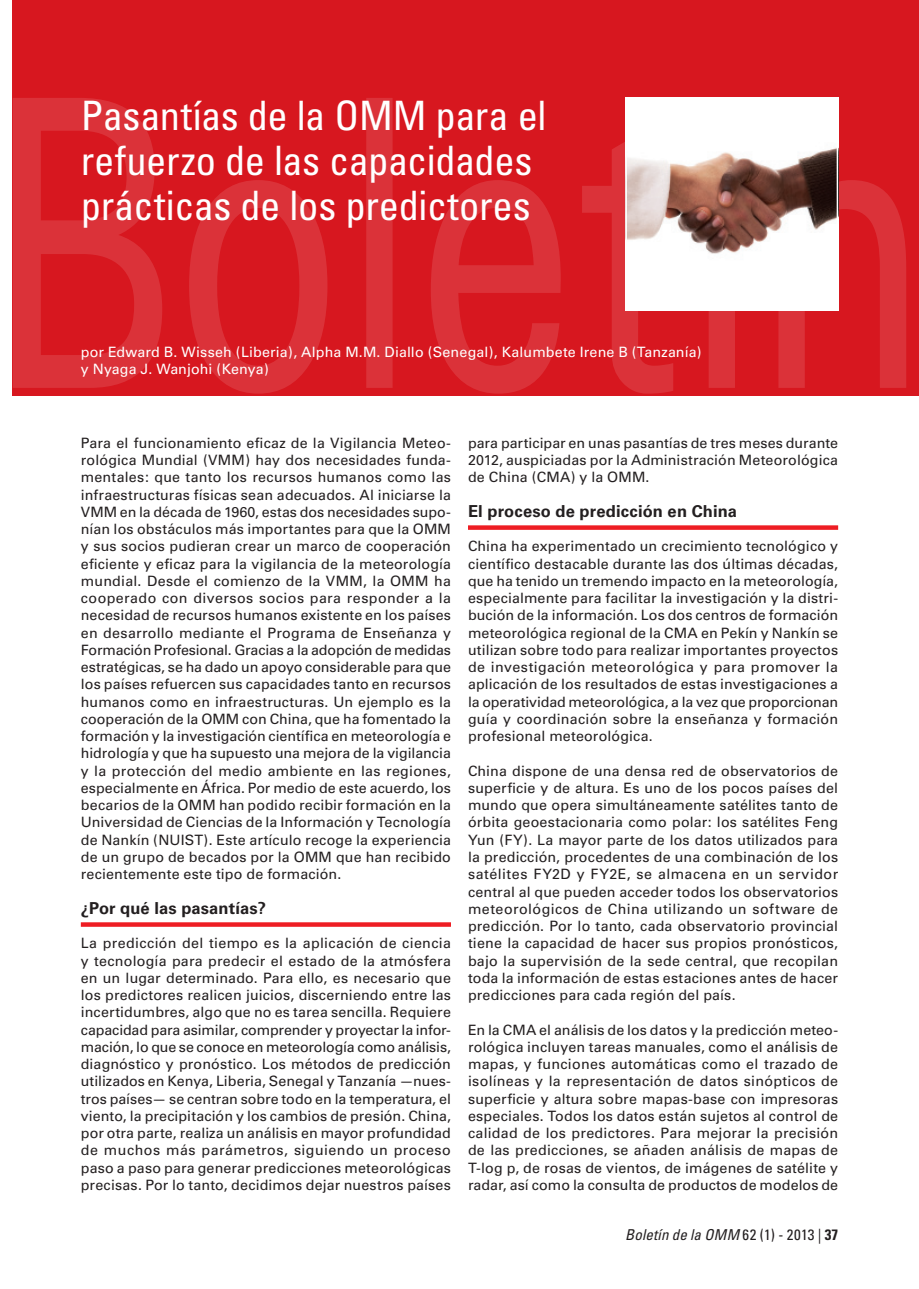
<style>
.page{position:relative;width:919px;height:1289px;background:#fff}
.page>*{position:absolute;margin:0;border:0;box-sizing:border-box;transform-origin:0 0}
.Main_title{font:condensed 40.5px/45px "Univers";letter-spacing:-.01em;color:#fff}
._00_Subtitle_1__rojo{font:700 16.5px "Univers";letter-spacing:.01em;color:#231f20}
.t1{font:italic condensed 15px "Univers";letter-spacing:.01em;color:#231f20}
._00{font:14.25px/17.2px "Univers";letter-spacing:.01em;color:#231f20;text-align:justify}
.Author{font:14.25px/17.2px "Univers";letter-spacing:.005em;color:#fff}
.s1{font-style:normal}
.s2{font-weight:700;font-style:normal}
</style>
<div class="page">
<div style="left:13px;top:0;width:905px;height:395px;background:#d7171f"></div>
<svg style="left:13px;top:98px;width:149px;height:290px"></svg>
<svg style="left:189px;top:180px;width:138px;height:213px"></svg>
<div style="left:366px;top:98px;width:26px;height:290px;background:#db3239"></div>
<svg style="left:431px;top:180px;width:129px;height:213px"></svg>
<svg style="left:582px;top:142px;width:91px;height:251px"></svg>
<svg style="left:705px;top:310px;width:63px;height:78px"></svg>
<svg style="left:778px;top:180px;width:128px;height:208px"></svg>
<img style="left:628px;top:101px;width:207px;height:206px">
<div style="left:625px;top:98px;width:213px;height:212px;border:2px solid #fff"></div>
<svg style="left:81px;top:922px;width:370px;height:4px"></svg>
<div style="left:468px;top:525px;width:370px;height:5px;background:#ee1d23"></div>
<p class="Main_title" style="left:81px;top:93px;width:467px">Pasantías de la OMM para el refuerzo de las capacidades prácticas de los predictores</p>
<p class="Author" style="left:81px;top:343px;width:622px">por Edward B. Wisseh (Liberia), Alpha M.M. Diallo (Senegal), Kalumbete Irene B (Tanzanía) y Nyaga J. Wanjohi (Kenya)</p>
<p class="_00" style="left:81px;top:434px;width:371px">Para el funcionamiento eficaz de la Vigilancia Meteo&shy;rológica Mundial (VMM) hay dos necesidades funda&shy;mentales: que tanto los recursos humanos como las infraestructuras físicas sean adecuados. Al iniciarse la VMM en la década de 1960, estas dos necesidades supo&shy;nían los obstáculos más importantes para que la OMM y sus socios pudieran crear un marco de cooperación eficiente y eficaz para la vigilancia de la meteorología mundial. Desde el comienzo de la VMM, la OMM ha cooperado con diversos socios para responder a la necesidad de recursos humanos existente en los países en desarrollo mediante el Programa de Enseñanza y Formación Profesional. Gracias a la adopción de medidas estratégicas, se ha dado un apoyo considerable para que los países refuercen sus capacidades tanto en recursos humanos como en infraestructuras. Un ejemplo es la cooperación de la OMM con China, que ha fomentado la formación y la investigación científica en meteorología e hidrología y que ha supuesto una mejora de la vigilancia y la protección del medio ambiente en las regiones, especialmente en África. Por medio de este acuerdo, los becarios de la OMM han podido recibir formación en la Universidad de Ciencias de la Información y Tecnología de Nankín (NUIST). Este artículo recoge la experiencia de un grupo de becados por la OMM que han recibido recientemente este tipo de formación.</p>
<p class="_00_Subtitle_1__rojo" style="left:81px;top:898px;width:187px">¿Por qué las pasantías?</p>
<p class="_00" style="left:81px;top:934px;width:371px">La predicción del tiempo es la aplicación de ciencia y tecnología para predecir el estado de la atmósfera en un lugar determinado. Para ello, es necesario que los predictores realicen juicios, discerniendo entre las incertidumbres, algo que no es tarea sencilla. Requiere capacidad para asimilar, comprender y proyectar la infor&shy;mación, lo que se conoce en meteorología como análisis, diagnóstico y pronóstico. Los métodos de predicción utilizados en Kenya, Liberia, Senegal y Tanzanía —nues&shy;tros países— se centran sobre todo en la temperatura, el viento, la precipitación y los cambios de presión. China, por otra parte, realiza un análisis en mayor profundidad de muchos más parámetros, siguiendo un proceso paso a paso para generar predicciones meteorológicas precisas. Por lo tanto, decidimos dejar nuestros países</p>
<p class="_00" style="left:468px;top:434px;width:371px">para participar en unas pasantías de tres meses durante 2012, auspiciadas por la Administración Meteorológica de China (CMA) y la OMM.</p>
<p class="_00_Subtitle_1__rojo" style="left:468px;top:501px;width:270px">El proceso de predicción en China</p>
<p class="_00" style="left:468px;top:537px;width:371px">China ha experimentado un crecimiento tecnológico y científico destacable durante las dos últimas décadas, que ha tenido un tremendo impacto en la meteorología, especialmente para facilitar la investigación y la distri&shy;bución de la información. Los dos centros de formación meteorológica regional de la CMA en Pekín y Nankín se utilizan sobre todo para realizar importantes proyectos de investigación meteorológica y para promover la aplicación de los resultados de estas investigaciones a la operatividad meteorológica, a la vez que proporcionan guía y coordinación sobre la enseñanza y formación profesional meteorológica.</p>
<p class="_00" style="left:468px;top:762px;width:371px">China dispone de una densa red de observatorios de superficie y de altura. Es uno de los pocos países del mundo que opera simultáneamente satélites tanto de órbita geoestacionaria como polar: los satélites Feng Yun (FY). La mayor parte de los datos utilizados para la predicción, procedentes de una combinación de los satélites FY2D y FY2E, se almacena en un servidor central al que pueden acceder todos los observatorios meteorológicos de China utilizando un software de predicción. Por lo tanto, cada observatorio provincial tiene la capacidad de hacer sus propios pronósticos, bajo la supervisión de la sede central, que recopilan toda la información de estas estaciones antes de hacer predicciones para cada región del país.</p>
<p class="_00" style="left:468px;top:1020px;width:371px">En la CMA el análisis de los datos y la predicción meteo&shy;rológica incluyen tareas manuales, como el análisis de mapas, y funciones automáticas como el trazado de isolíneas y la representación de datos sinópticos de superficie y altura sobre mapas-base con impresoras especiales. Todos los datos están sujetos al control de calidad de los predictores. Para mejorar la precisión de las predicciones, se añaden análisis de mapas de T-log p, de rosas de vientos, de imágenes de satélite y radar, así como la consulta de productos de modelos de</p>
<p class="t1" style="left:625px;top:1224px;width:214px">Boletín de la OMM <span class="s1">62 (1) - 2013 |</span> <span class="s2">37</span></p>
</div>
